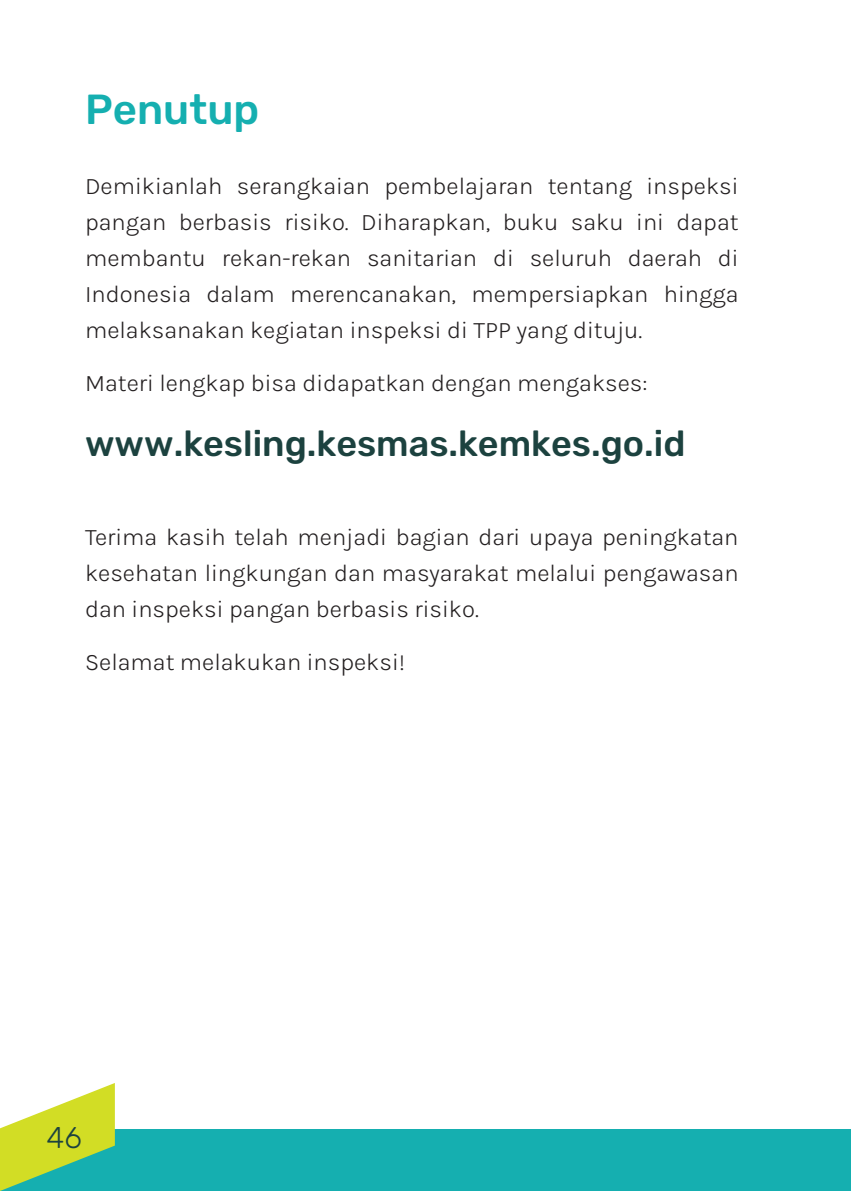
<style>
.page{position:relative;width:851px;height:1191px;background:#fff}
.page>*{position:absolute;margin:0;border:0;box-sizing:border-box;transform-origin:0 0}
.Sub_heading{font:500 42px "Rubik";color:#15afb0}
.Sub_heading_level2{font:500 36px "Rubik";color:#1c423f}
.t1{font:300 30px "Rubik";color:#1c423f}
.Body{font:300 24px/36px "Karla";color:#231f20;text-align:justify}
</style>
<div class="page">
<div style="left:0;top:1129px;width:850px;height:62px;background:#15afb0"></div>
<svg style="left:0;top:1083px;width:115px;height:108px"></svg>
<p class="Sub_heading" style="left:85px;top:86px;width:176px">Penutup</p>
<p class="Body" style="left:85px;top:167px;width:655px">Demikianlah serangkaian pembelajaran tentang inspeksi pangan berbasis risiko. Diharapkan, buku saku ini dapat membantu rekan-rekan sanitarian di seluruh daerah di Indonesia dalam merencanakan, mempersiapkan hingga melaksanakan kegiatan inspeksi di TPP yang dituju.</p>
<p class="Body" style="left:85px;top:364px;width:564px">Materi lengkap bisa didapatkan dengan mengakses:</p>
<p class="Sub_heading_level2" style="left:85px;top:423px;width:601px">www.kesling.kesmas.kemkes.go.id</p>
<p class="Body" style="left:85px;top:518px;width:655px">Terima kasih telah menjadi bagian dari upaya peningkatan kesehatan lingkungan dan masyarakat melalui pengawasan dan inspeksi pangan berbasis risiko.</p>
<p class="Body" style="left:85px;top:643px;width:322px">Selamat melakukan inspeksi!</p>
<p class="t1" style="left:47px;top:1120px;width:37px">46</p>
</div>
